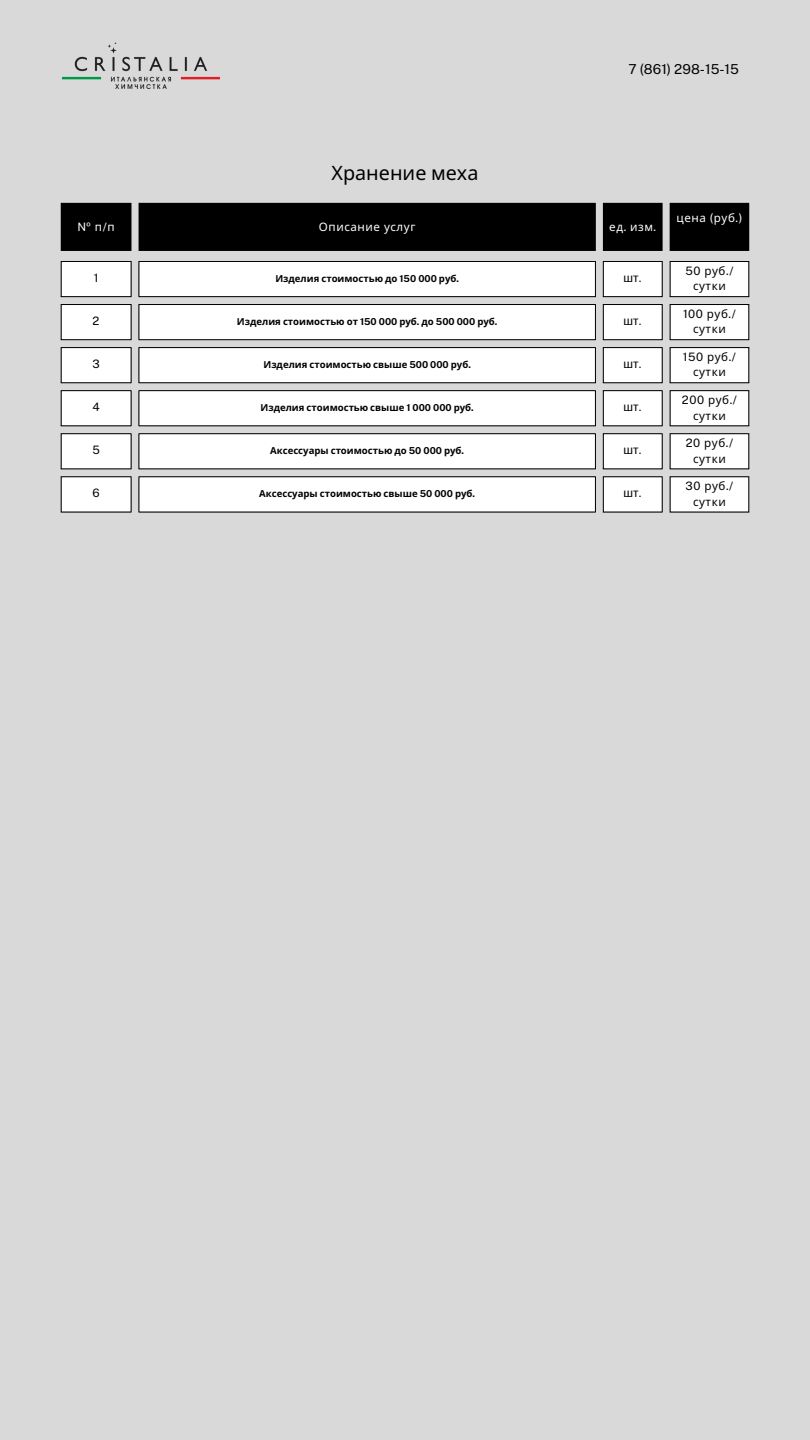
<style>
.page{position:relative;width:810px;height:1440px;background:#d9d9d9}
.page>*{position:absolute;margin:0;border:0;box-sizing:border-box;transform-origin:0 0}
.t1{font:19.8px "Noto Sans";color:#000}
.t2{font:13.7px "Public Sans";color:#000}
.t3{font:12px "Arimo";color:#000}
.t4{font:11.6px/15.8px "Noto Sans";letter-spacing:.05em;color:#000;text-align:center}
.t5{font:11.6px "Noto Sans";letter-spacing:.05em;color:#fff}
.t6{font:11.6px "Public Sans";color:#000}
.t7{font:11.6px "Public Sans";color:#fff}
.t8{font:700 9.6px "Noto Sans";color:#000}
.s1{font-family:"Noto Sans"}
.s2{font-family:"Public Sans"}
</style>
<div class="page">
<div style="left:61px;top:203px;width:688px;height:48px;background:#000"></div>
<svg style="left:61px;top:261px;width:688px;height:251px;fill:#fff"></svg>
<hr style="left:61px;top:262px;width:1px;height:34px;background:#000">
<hr style="left:131px;top:262px;width:1px;height:34px;background:#000">
<hr style="left:61px;top:261px;width:70px;height:1px;background:#000">
<hr style="left:61px;top:296px;width:70px;height:1px;background:#000">
<hr style="left:139px;top:262px;width:1px;height:34px;background:#000">
<hr style="left:595px;top:262px;width:1px;height:34px;background:#000">
<hr style="left:139px;top:261px;width:457px;height:1px;background:#000">
<hr style="left:139px;top:296px;width:457px;height:1px;background:#000">
<hr style="left:603px;top:262px;width:1px;height:34px;background:#000">
<hr style="left:662px;top:262px;width:1px;height:34px;background:#000">
<hr style="left:603px;top:261px;width:60px;height:1px;background:#000">
<hr style="left:603px;top:296px;width:60px;height:1px;background:#000">
<hr style="left:670px;top:262px;width:1px;height:34px;background:#000">
<hr style="left:748px;top:262px;width:1px;height:34px;background:#000">
<hr style="left:670px;top:261px;width:79px;height:1px;background:#000">
<hr style="left:670px;top:296px;width:79px;height:1px;background:#000">
<hr style="left:61px;top:305px;width:1px;height:34px;background:#000">
<hr style="left:131px;top:305px;width:1px;height:34px;background:#000">
<hr style="left:61px;top:304px;width:70px;height:1px;background:#000">
<hr style="left:61px;top:339px;width:70px;height:1px;background:#000">
<hr style="left:139px;top:305px;width:1px;height:34px;background:#000">
<hr style="left:595px;top:305px;width:1px;height:34px;background:#000">
<hr style="left:139px;top:304px;width:457px;height:1px;background:#000">
<hr style="left:139px;top:339px;width:457px;height:1px;background:#000">
<hr style="left:603px;top:305px;width:1px;height:34px;background:#000">
<hr style="left:662px;top:305px;width:1px;height:34px;background:#000">
<hr style="left:603px;top:304px;width:60px;height:1px;background:#000">
<hr style="left:603px;top:339px;width:60px;height:1px;background:#000">
<hr style="left:670px;top:305px;width:1px;height:34px;background:#000">
<hr style="left:748px;top:305px;width:1px;height:34px;background:#000">
<hr style="left:670px;top:304px;width:79px;height:1px;background:#000">
<hr style="left:670px;top:339px;width:79px;height:1px;background:#000">
<hr style="left:61px;top:348px;width:1px;height:34px;background:#000">
<hr style="left:131px;top:348px;width:1px;height:34px;background:#000">
<hr style="left:61px;top:347px;width:70px;height:1px;background:#000">
<hr style="left:61px;top:382px;width:70px;height:1px;background:#000">
<hr style="left:139px;top:348px;width:1px;height:34px;background:#000">
<hr style="left:595px;top:348px;width:1px;height:34px;background:#000">
<hr style="left:139px;top:347px;width:457px;height:1px;background:#000">
<hr style="left:139px;top:382px;width:457px;height:1px;background:#000">
<hr style="left:603px;top:348px;width:1px;height:34px;background:#000">
<hr style="left:662px;top:348px;width:1px;height:34px;background:#000">
<hr style="left:603px;top:347px;width:60px;height:1px;background:#000">
<hr style="left:603px;top:382px;width:60px;height:1px;background:#000">
<hr style="left:670px;top:348px;width:1px;height:34px;background:#000">
<hr style="left:748px;top:348px;width:1px;height:34px;background:#000">
<hr style="left:670px;top:347px;width:79px;height:1px;background:#000">
<hr style="left:670px;top:382px;width:79px;height:1px;background:#000">
<hr style="left:61px;top:391px;width:1px;height:34px;background:#000">
<hr style="left:131px;top:391px;width:1px;height:34px;background:#000">
<hr style="left:61px;top:390px;width:70px;height:1px;background:#000">
<hr style="left:61px;top:425px;width:70px;height:1px;background:#000">
<hr style="left:139px;top:391px;width:1px;height:34px;background:#000">
<hr style="left:595px;top:391px;width:1px;height:34px;background:#000">
<hr style="left:139px;top:390px;width:457px;height:1px;background:#000">
<hr style="left:139px;top:425px;width:457px;height:1px;background:#000">
<hr style="left:603px;top:391px;width:1px;height:34px;background:#000">
<hr style="left:662px;top:391px;width:1px;height:34px;background:#000">
<hr style="left:603px;top:390px;width:60px;height:1px;background:#000">
<hr style="left:603px;top:425px;width:60px;height:1px;background:#000">
<hr style="left:670px;top:391px;width:1px;height:34px;background:#000">
<hr style="left:748px;top:391px;width:1px;height:34px;background:#000">
<hr style="left:670px;top:390px;width:79px;height:1px;background:#000">
<hr style="left:670px;top:425px;width:79px;height:1px;background:#000">
<hr style="left:61px;top:434px;width:1px;height:35px;background:#000">
<hr style="left:131px;top:434px;width:1px;height:35px;background:#000">
<hr style="left:61px;top:433px;width:70px;height:1px;background:#000">
<hr style="left:61px;top:469px;width:70px;height:1px;background:#000">
<hr style="left:139px;top:434px;width:1px;height:35px;background:#000">
<hr style="left:595px;top:434px;width:1px;height:35px;background:#000">
<hr style="left:139px;top:433px;width:457px;height:1px;background:#000">
<hr style="left:139px;top:469px;width:457px;height:1px;background:#000">
<hr style="left:603px;top:434px;width:1px;height:35px;background:#000">
<hr style="left:662px;top:434px;width:1px;height:35px;background:#000">
<hr style="left:603px;top:433px;width:60px;height:1px;background:#000">
<hr style="left:603px;top:469px;width:60px;height:1px;background:#000">
<hr style="left:670px;top:434px;width:1px;height:35px;background:#000">
<hr style="left:748px;top:434px;width:1px;height:35px;background:#000">
<hr style="left:670px;top:433px;width:79px;height:1px;background:#000">
<hr style="left:670px;top:469px;width:79px;height:1px;background:#000">
<hr style="left:61px;top:477px;width:1px;height:35px;background:#000">
<hr style="left:131px;top:477px;width:1px;height:35px;background:#000">
<hr style="left:61px;top:476px;width:70px;height:1px;background:#000">
<hr style="left:61px;top:512px;width:70px;height:1px;background:#000">
<hr style="left:139px;top:477px;width:1px;height:35px;background:#000">
<hr style="left:595px;top:477px;width:1px;height:35px;background:#000">
<hr style="left:139px;top:476px;width:457px;height:1px;background:#000">
<hr style="left:139px;top:512px;width:457px;height:1px;background:#000">
<hr style="left:603px;top:477px;width:1px;height:35px;background:#000">
<hr style="left:662px;top:477px;width:1px;height:35px;background:#000">
<hr style="left:603px;top:476px;width:60px;height:1px;background:#000">
<hr style="left:603px;top:512px;width:60px;height:1px;background:#000">
<hr style="left:670px;top:477px;width:1px;height:35px;background:#000">
<hr style="left:748px;top:477px;width:1px;height:35px;background:#000">
<hr style="left:670px;top:476px;width:79px;height:1px;background:#000">
<hr style="left:670px;top:512px;width:79px;height:1px;background:#000">
<img style="left:62px;top:43px;width:158px;height:46px">
<p class="t1" style="left:332px;top:158px;width:148px">Хранение меха</p>
<p class="t2" style="left:628px;top:61px;width:112px">7 (861) 298-15-15</p>
<p class="t7" style="left:78px;top:220px;width:38px">№ <span class="s1">п</span>/<span class="s1">п</span></p>
<p class="t5" style="left:319px;top:218px;width:98px">Описание услуг</p>
<h1 class="t5" style="left:609px;top:218px;width:49px">ед<span class="s2">.</span> изм<span class="s2">.</span></h1>
<p class="t5" style="left:677px;top:210px;width:67px">цена <span class="s2">(</span>руб<span class="s2">.)</span></p>
<p class="t6" style="left:94px;top:271px;width:6px">1</p>
<p class="t8" style="left:275px;top:272px;width:185px">Изделия стоимостью до <span class="s2">150 000</span> руб<span class="s2">.</span></p>
<p class="t3" style="left:624px;top:271px;width:20px">шт.</p>
<p class="t4" style="left:685px;top:262px;width:49px"><span class="s2">50</span> руб<span class="s2">./ </span>сутки</p>
<p class="t6" style="left:93px;top:314px;width:8px">2</p>
<p class="t8" style="left:237px;top:315px;width:262px">Изделия стоимостью от <span class="s2">150 000</span> руб<span class="s2">.</span> до <span class="s2">500 000</span> руб<span class="s2">.</span></p>
<p class="t3" style="left:624px;top:314px;width:20px">шт.</p>
<p class="t4" style="left:683px;top:305px;width:54px"><span class="s2">100</span> руб<span class="s2">./ </span>сутки</p>
<p class="t6" style="left:92px;top:357px;width:9px">3</p>
<p class="t8" style="left:263px;top:358px;width:209px">Изделия стоимостью свыше <span class="s2">500 000</span> руб<span class="s2">.</span></p>
<p class="t3" style="left:624px;top:357px;width:20px">шт.</p>
<p class="t4" style="left:683px;top:348px;width:55px"><span class="s2">150</span> руб<span class="s2">./ </span>сутки</p>
<p class="t6" style="left:92px;top:400px;width:9px">4</p>
<p class="t8" style="left:261px;top:401px;width:215px">Изделия стоимостью свыше <span class="s2">1 000 000</span> руб<span class="s2">.</span></p>
<p class="t3" style="left:624px;top:400px;width:20px">шт.</p>
<p class="t4" style="left:682px;top:391px;width:57px"><span class="s2">200</span> руб<span class="s2">./ </span>сутки</p>
<p class="t6" style="left:92px;top:443px;width:9px">5</p>
<p class="t8" style="left:270px;top:444px;width:196px">Аксессуары стоимостью до <span class="s2">50 000</span> руб<span class="s2">.</span></p>
<p class="t3" style="left:624px;top:444px;width:20px">шт.</p>
<p class="t4" style="left:686px;top:434px;width:49px"><span class="s2">20</span> руб<span class="s2">./ </span>сутки</p>
<p class="t6" style="left:93px;top:486px;width:9px">6</p>
<p class="t8" style="left:259px;top:487px;width:217px">Аксессуары стоимостью свыше <span class="s2">50 000</span> руб<span class="s2">.</span></p>
<p class="t3" style="left:624px;top:487px;width:20px">шт.</p>
<p class="t4" style="left:686px;top:478px;width:49px"><span class="s2">30</span> руб<span class="s2">./ </span>сутки</p>
</div>
